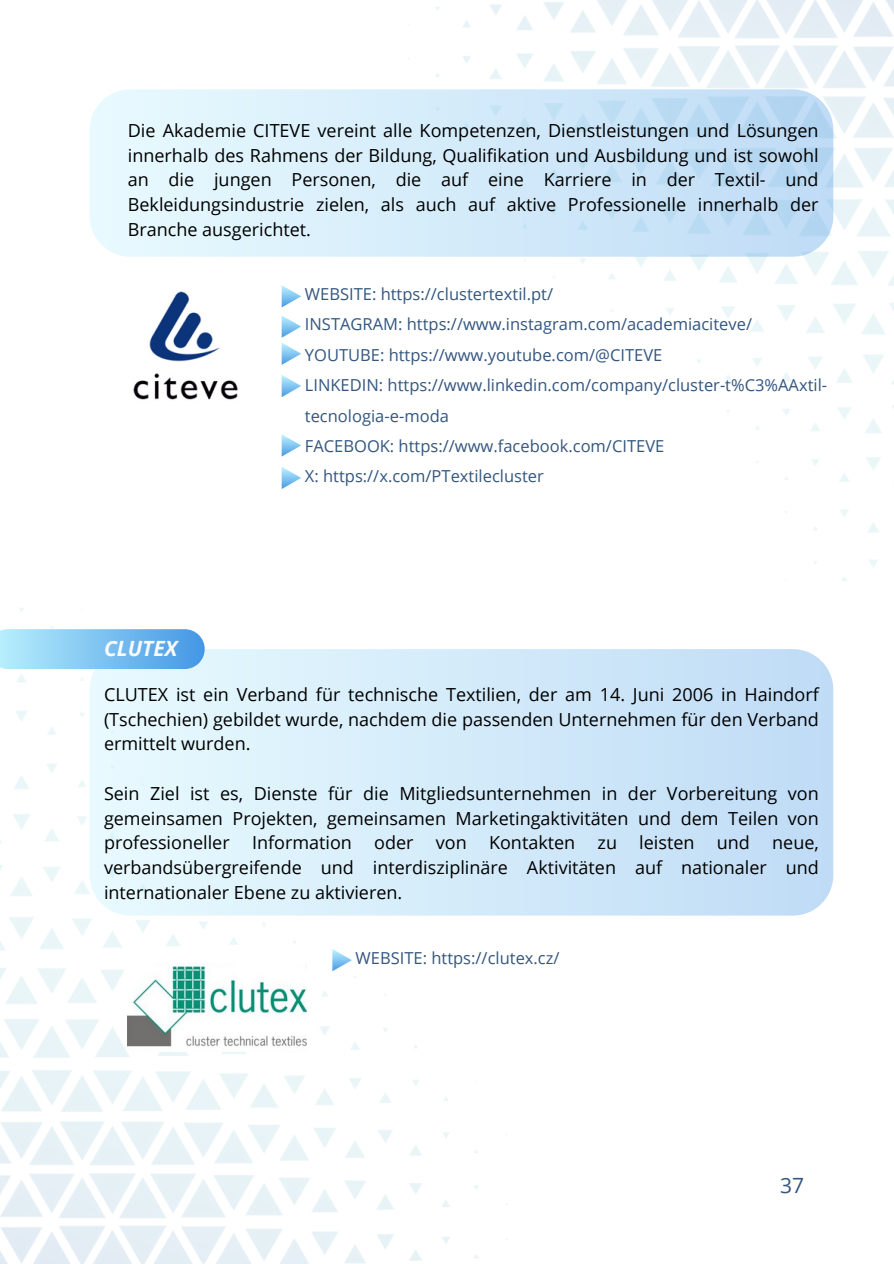
<style>
.page{position:relative;width:894px;height:1264px;background:#fff}
.page>*{position:absolute;margin:0;border:0;box-sizing:border-box;transform-origin:0 0}
.t1{font:italic 700 21px "Open Sans";color:#f9fafc}
.t2{font:21px "Open Sans";color:#33567f}
.t3{font:18px/24.8px "Open Sans";color:#000;text-align:justify}
.t4{font:16.5px/30.3px "Open Sans";color:#33567f}
</style>
<div class="page">
<img style="left:408px;top:0;width:485px;height:581px">
<img style="left:0;top:608px;width:622px;height:655px">
<svg style="left:281px;top:285px;width:20px;height:22px"></svg>
<svg style="left:281px;top:315px;width:20px;height:50px"></svg>
<svg style="left:281px;top:375px;width:20px;height:22px"></svg>
<svg style="left:281px;top:434px;width:20px;height:22px"></svg>
<svg style="left:281px;top:467px;width:20px;height:22px"></svg>
<img style="left:133px;top:291px;width:105px;height:109px">
<div style="left:90px;top:89px;width:743px;height:168px;background:linear-gradient(to right,#eafbff,#bad9f3);border-radius:40px"></div>
<div style="left:90px;top:649px;width:743px;height:266px;background:linear-gradient(to right,#e9fafe,#bfdbf5);border-radius:40px"></div>
<svg style="left:0;top:629px;width:205px;height:40px;background:#81c4f1"></svg>
<svg style="left:332px;top:948px;width:20px;height:23px"></svg>
<img style="left:128px;top:962px;width:179px;height:89px">
<p class="t3" style="left:128px;top:118px;width:692px">Die Akademie CITEVE vereint alle Kompetenzen, Dienstleistungen und Lösungen innerhalb des Rahmens der Bildung, Qualifikation und Ausbildung und ist sowohl an die jungen Personen, die auf eine Karriere in der Textil- und Bekleidungsindustrie zielen, als auch auf aktive Professionelle innerhalb der Branche ausgerichtet.</p>
<p class="t1" style="left:104px;top:633px;width:75px">CLUTEX</p>
<p class="t4" style="left:305px;top:278px;width:249px">WEBSITE: https://clustertextil.pt/</p>
<p class="t4" style="left:305px;top:309px;width:448px">INSTAGRAM: https://www.instagram.com/academiaciteve/</p>
<p class="t4" style="left:305px;top:339px;width:359px">YOUTUBE: https://www.youtube.com/@CITEVE</p>
<p class="t4" style="left:305px;top:369px;width:523px">LINKEDIN: https://www.linkedin.com/company/cluster-t%C3%AAxtil&shy;tecnologia-e-moda</p>
<p class="t4" style="left:305px;top:430px;width:361px">FACEBOOK: https://www.facebook.com/CITEVE</p>
<p class="t4" style="left:305px;top:461px;width:240px">X: https://x.com/PTextilecluster</p>
<h1 class="t3" style="left:104px;top:681px;width:716px">CLUTEX ist ein Verband für technische Textilien, der am 14. Juni 2006 in Haindorf (Tschechien) gebildet wurde, nachdem die passenden Unternehmen für den Verband ermittelt wurden.</h1>
<p class="t3" style="left:104px;top:780px;width:716px">Sein Ziel ist es, Dienste für die Mitgliedsunternehmen in der Vorbereitung von gemeinsamen Projekten, gemeinsamen Marketingaktivitäten und dem Teilen von professioneller Information oder von Kontakten zu leisten und neue, verbandsübergreifende und interdisziplinäre Aktivitäten auf nationaler und internationaler Ebene zu aktivieren.</p>
<p class="t4" style="left:355px;top:942px;width:205px">WEBSITE: https://clutex.cz/</p>
<p class="t2" style="left:780px;top:1170px;width:25px">37</p>
</div>
